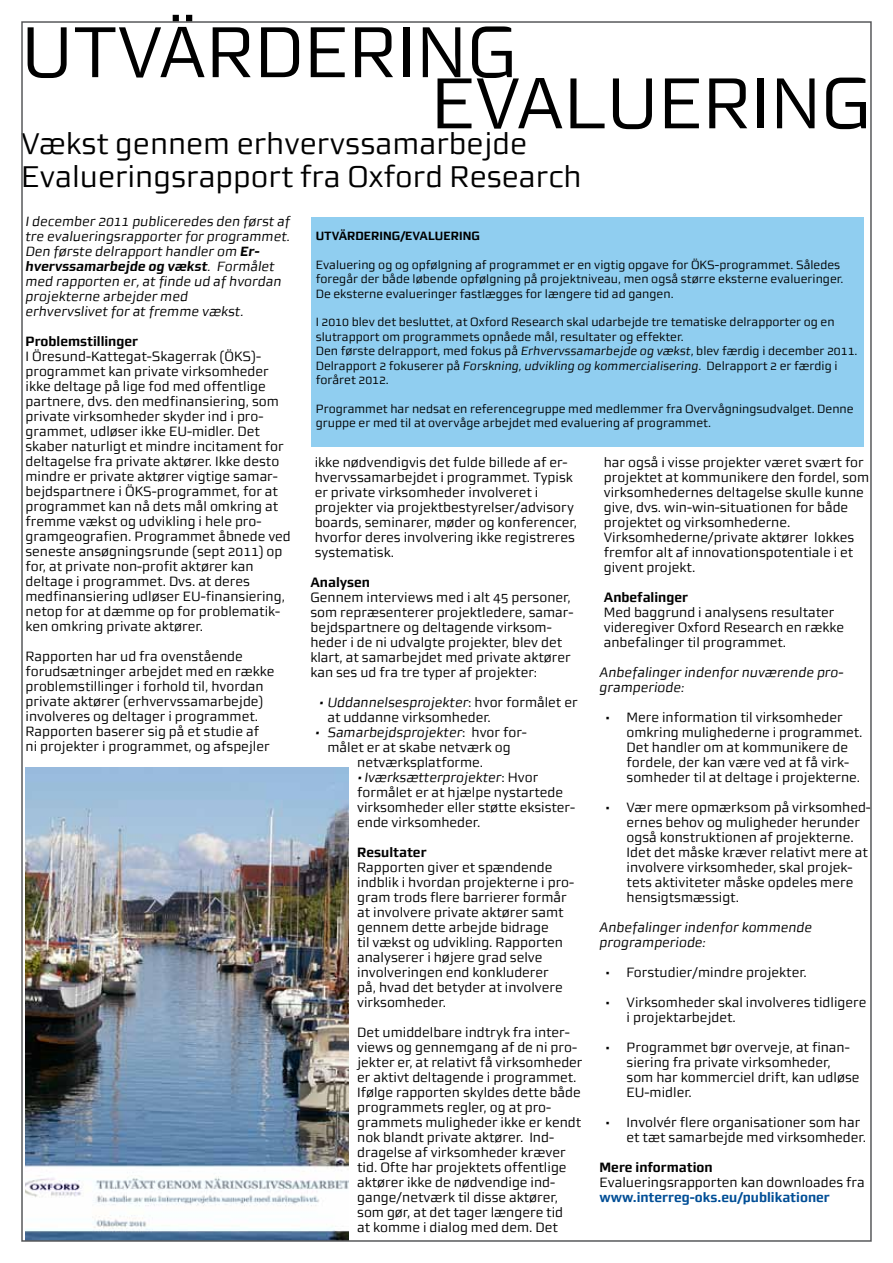
<style>
.page{position:relative;width:893px;height:1263px;background:#fff}
.page>*{position:absolute;margin:0;border:0;box-sizing:border-box;transform-origin:0 0}
.t1{font:72px "Morgan Sn Office";color:#000}
.t2{font:30px/33px "Morgan Sn Office";color:#000}
.t3{font:13.5px/15px "Morgan Sn Office";color:#000}
.t4{font:italic 13.5px/15px "Morgan Sn Office";color:#000}
.t5{font:700 13.5px "Morgan Sn Office";color:#000}
.t6{font:700 13.5px "Morgan Sn Office";color:#004e96}
.t7{font:12px/14.4px "Morgan Sn Office";color:#000}
.t8{font:700 12px "Morgan Sn Office";color:#000}
.s1{font-weight:700}
.s2{font-style:italic}
</style>
<div class="page">
<div style="left:311px;top:217px;width:553px;height:229px;background:#90cef0"></div>
<img style="left:26px;top:767px;width:323px;height:472px">
<h1 class="t1" style="left:21px;top:11px;width:229px">Utvärdering</h1>
<h1 class="t1" style="left:431px;top:62px;width:44px">evaluering</h1>
<h2 class="t2" style="left:21px;top:127px;width:562px">Vækst gennem erhvervssamarbejde<br>Evalueringsrapport fra Oxford Research</h2>
<p class="t4" style="left:26px;top:214px;width:266px">I december 2011 publiceredes den først af tre evalueringsrapporter for programmet.<br>Den første delrapport handler om <span class="s1">Er&shy;hvervssamarbejde og vækst</span>. Formålet med rapporten er, at finde ud af hvordan projekterne arbejder med<br>erhvervslivet for at fremme vækst.</p>
<p class="t5" style="left:26px;top:334px;width:114px">Problemstillinger</p>
<p class="t3" style="left:26px;top:349px;width:267px">I Öresund-Kattegat-Skagerrak (ÖKS)- programmet kan private virksomheder ikke deltage på lige fod med offentlige partnere, dvs. den medfinansiering, som private virksomheder skyder ind i pro&shy;grammet, udløser ikke EU-midler. Det skaber naturligt et mindre incitament for deltagelse fra private aktører. Ikke desto mindre er private aktører vigtige samar&shy;bejdspartnere i ÖKS-programmet, for at programmet kan nå dets mål omkring at fremme vækst og udvikling i hele pro&shy;gramgeografien. Programmet åbnede ved seneste ansøgningsrunde (sept 2011) op for, at private non-profit aktører kan deltage i programmet. Dvs. at deres medfinansiering udløser EU-finansiering, netop for at dæmme op for problematik&shy;ken omkring private aktører.</p>
<p class="t3" style="left:26px;top:649px;width:250px">Rapporten har ud fra ovenstående forudsætninger arbejdet med en række problemstillinger i forhold til, hvordan private aktører (erhvervssamarbejde) involveres og deltager i programmet.<br>Rapporten baserer sig på et studie af<br>ni projekter i programmet, og afspejler</p>
<p class="t8" style="left:316px;top:229px;width:166px">UTVÄRDERING/EVALUERING</p>
<p class="t7" style="left:316px;top:257px;width:529px">Evaluering og og opfølgning af programmet er en vigtig opgave for ÖKS-programmet. Således foregår der både løbende opfølgning på projektniveau, men også større eksterne evalueringer.<br>De eksterne evalueringer fastlægges for længere tid ad gangen.</p>
<p class="t7" style="left:316px;top:315px;width:543px">I 2010 blev det besluttet, at Oxford Research skal udarbejde tre tematiske delrapporter og en slutrapport om programmets opnåede mål, resultater og effekter.<br>Den første delrapport, med fokus på <span class="s2">Erhvervssamarbejde og vækst</span>, blev færdig i december 2011.<br>Delrapport 2 fokuserer på <span class="s2">Forskning, udvikling og kommercialisering</span>. Delrapport 2 er færdig i foråret 2012.</p>
<p class="t7" style="left:316px;top:401px;width:539px">Programmet har nedsat en referencegruppe med medlemmer fra Overvågningsudvalget. Denne gruppe er med til at overvåge arbejdet med evaluering af programmet.</p>
<p class="t3" style="left:604px;top:455px;width:267px">har også i visse projekter været svært for projektet at kommunikere den fordel, som virksomhedernes deltagelse skulle kunne give, dvs. win-win-situationen for både projektet og virksomhederne.<br>Virksomhederne/private aktører lokkes fremfor alt af innovationspotentiale i et givent projekt.</p>
<p class="t5" style="left:604px;top:589px;width:86px">Anbefalinger</p>
<p class="t3" style="left:604px;top:605px;width:242px">Med baggrund i analysens resultater videregiver Oxford Research en række anbefalinger til programmet.</p>
<p class="t4" style="left:600px;top:665px;width:245px">Anbefalinger indenfor nuværende pro&shy;gramperiode:</p>
<p class="t3" style="left:627px;top:710px;width:237px;text-indent:-21px">• Mere information til virksomheder omkring mulighederne i programmet.<br>Det handler om at kommunikere de fordele, der kan være ved at få virk&shy;somheder til at deltage i projekterne.</p>
<p class="t3" style="left:627px;top:800px;width:246px;text-indent:-21px">• Vær mere opmærksom på virksomhed&shy;ernes behov og muligheder herunder også konstruktionen af projekterne.<br>Idet det måske kræver relativt mere at involvere virksomheder, skal projek&shy;tets aktiviteter måske opdeles mere hensigtsmæssigt.</p>
<p class="t4" style="left:600px;top:920px;width:214px">Anbefalinger indenfor kommende programperiode:</p>
<p class="t3" style="left:605px;top:965px;width:203px">• Forstudier/mindre projekter.</p>
<p class="t3" style="left:627px;top:995px;width:241px;text-indent:-21px">• Virksomheder skal involveres tidligere i projektarbejdet.</p>
<p class="t3" style="left:627px;top:1040px;width:234px;text-indent:-21px">• Programmet bør overveje, at finan&shy;siering fra private virksomheder, som har kommerciel drift, kan udløse<br>EU-midler.</p>
<p class="t3" style="left:627px;top:1115px;width:241px;text-indent:-21px">• Involvér flere organisationer som har et tæt samarbejde med virksomheder.</p>
<p class="t5" style="left:600px;top:1159px;width:115px">Mere information</p>
<p class="t3" style="left:600px;top:1175px;width:267px">Evalueringsrapporten kan downloades fra</p>
<p class="t6" style="left:600px;top:1189px;width:232px">www.interreg-oks.eu/publikationer</p>
<p class="t3" style="left:315px;top:455px;width:264px">ikke nødvendigvis det fulde billede af er&shy;hvervssamarbejdet i programmet. Typisk er private virksomheder involveret i projekter via projektbestyrelser/advisory boards, seminarer, møder og konferencer, hvorfor deres involvering ikke registreres systematisk.</p>
<p class="t5" style="left:310px;top:574px;width:61px">Analysen</p>
<p class="t3" style="left:310px;top:590px;width:265px">Gennem interviews med i alt 45 personer, som repræsenterer projektledere, samar&shy;bejdspartnere og deltagende virksom&shy;heder i de ni udvalgte projekter, blev det klart, at samarbejdet med private aktører kan ses ud fra tre typer af projekter:</p>
<p class="t3" style="left:327px;top:695px;width:252px;text-indent:-9px"><span class="s2">• Uddannelsesprojekter</span>: hvor formålet er at uddanne virksomheder.</p>
<p class="t3" style="left:315px;top:725px;width:214px;text-align:center"><span class="s2">• Samarbejdsprojekter</span>: hvor for&shy;målet er at skabe netværk og netværksplatforme.</p>
<p class="t3" style="left:357px;top:770px;width:220px"><span class="s2">• Iværksætterprojekter</span>: Hvor formålet er at hjælpe nystartede virksomheder eller støtte eksister&shy;ende virksomheder.</p>
<p class="t5" style="left:357px;top:844px;width:71px">Resultater</p>
<p class="t3" style="left:357px;top:860px;width:219px">Rapporten giver et spændende indblik i hvordan projekterne i pro&shy;gram trods flere barrierer formår at involvere private aktører samt gennem dette arbejde bidrage<br>til vækst og udvikling. Rapporten analyserer i højere grad selve involveringen end konkluderer<br>på, hvad det betyder at involvere virksomheder.</p>
<p class="t3" style="left:357px;top:1025px;width:227px">Det umiddelbare indtryk fra inter&shy;views og gennemgang af de ni pro&shy;jekter er, at relativt få virksomheder er aktivt deltagende i programmet.<br>Ifølge rapporten skyldes dette både programmets regler, og at pro&shy;grammets muligheder ikke er kendt nok blandt private aktører. Ind&shy;dragelse af virksomheder kræver tid. Ofte har projektets offentlige aktører ikke de nødvendige ind&shy;gange/netværk til disse aktører, som gør, at det tager længere tid<br>at komme i dialog med dem. Det</p>
</div>
